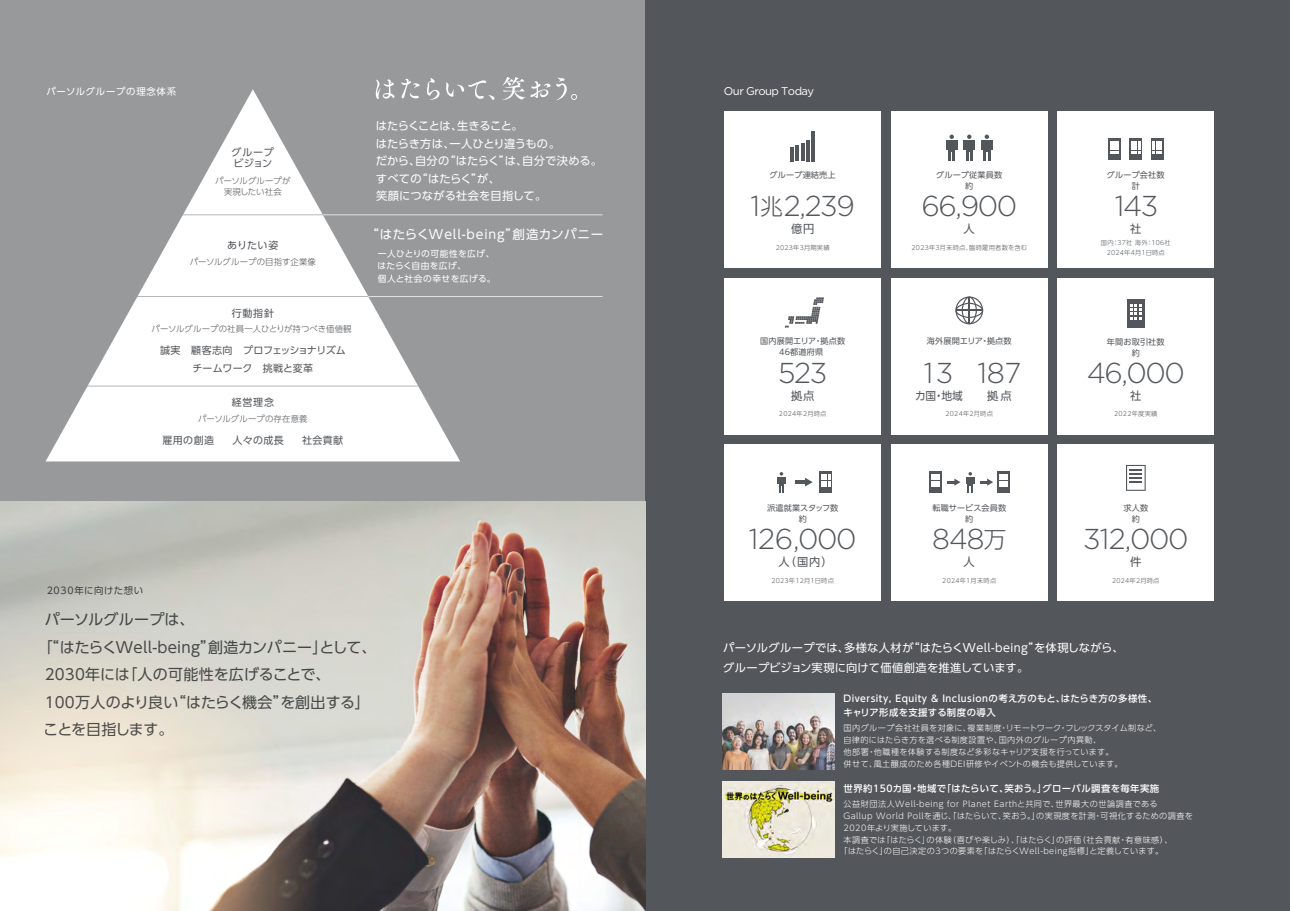
<style>
.page{position:relative;width:1290px;height:911px;background:#fff}
.page>*{position:absolute;margin:0;border:0;box-sizing:border-box;transform-origin:0 0}
.t1{font:300 28.75px "Gotham";letter-spacing:-.05em;color:#53565a}
.t2{font:15px "UD Shin Go Pro";letter-spacing:.005em;color:#53565a}
.t3{font:15px "UD Shin Go Pro";letter-spacing:-.07em;color:#53565a}
.t4{font:12.5px "UD Shin Go Pro";letter-spacing:.065em;color:#fff}
.t5{font:11.25px/17.5px "UD Shin Go Pro";letter-spacing:.015em;color:#fff}
.t6{font:11.25px "UD Shin Go Pro";letter-spacing:.08em;color:#53565a}
.t7{font:11.25px "Gotham";letter-spacing:-.05em;color:#fff}
.t8{font:11.25px "UD Shin Go Pro";letter-spacing:.08em;color:#53565a;scale:.95 1}
.t9{font:10px/17.5px "UD Shin Go Pro";letter-spacing:-.015em;color:#53565a;text-align:center}
.t10{font:10px "UD Shin Go Pro";letter-spacing:.04em;color:#53565a}
.t11{font:10px/11.2px "UD Shin Go Pro";letter-spacing:.06em;color:#53565a}
.t12{font:500 9.38px/14.4px "UD Shin Go Pro";letter-spacing:.05em;color:#fff}
.t13{font:9.38px "UD Shin Go Pro";letter-spacing:.08em;color:#fff}
.t14{font:9.38px "UD Shin Go Pro";letter-spacing:.075em;color:#53565a}
.t15{font:8.75px/12.5px "UD Shin Go Pro";letter-spacing:.035em;color:#fff}
.t16{font:300 8.38px/11.2px "UD Shin Go Pro";letter-spacing:.02em;color:#53565a;text-align:center}
.t17{font:300 8.12px/11.9px "UD Shin Go Pro";letter-spacing:.05em;color:#fff}
.t18{font:8.12px/11.2px "UD Shin Go Pro";letter-spacing:.02em;color:#53565a;text-align:center}
.t19{font:300 8.12px "UD Shin Go Pro";letter-spacing:.025em;color:#fff}
.t20{font:8.12px/11.2px "UD Shin Go Pro";letter-spacing:-.005em;color:#53565a;text-align:center}
.t21{font:300 6.25px/10px "UD Shin Go Pro";letter-spacing:.04em;color:#53565a;text-align:center}
.s1{font-family:"UD Shin Go Pro";font-size:22.5px}
</style>
<div class="page">
<div style="left:0;top:0;width:645px;height:501px;background:#97999b"></div>
<svg style="left:46px;top:89px;width:414px;height:372px"></svg>
<div style="left:645px;top:0;width:645px;height:911px;background:#53565a"></div>
<div style="left:891px;top:111px;width:156px;height:157px;background:#fff"></div>
<div style="left:724px;top:444px;width:157px;height:157px;background:#fff"></div>
<div style="left:891px;top:278px;width:156px;height:156px;background:#fff"></div>
<div style="left:1057px;top:111px;width:157px;height:157px;background:#fff"></div>
<div style="left:724px;top:278px;width:157px;height:156px;background:#fff"></div>
<div style="left:891px;top:444px;width:156px;height:157px;background:#fff"></div>
<div style="left:724px;top:111px;width:157px;height:157px;background:#fff"></div>
<hr style="left:801px;top:144px;width:3px;height:17px;background:#53565a">
<hr style="left:806px;top:140px;width:4px;height:21px;background:#53565a">
<hr style="left:795px;top:145px;width:4px;height:16px;background:#53565a">
<hr style="left:790px;top:147px;width:4px;height:14px;background:#53565a">
<hr style="left:811px;top:131px;width:4px;height:30px;background:#53565a">
<div style="left:1108px;top:138px;width:13px;height:22px;background:#53565a"></div>
<svg style="left:1129px;top:138px;width:13px;height:22px"></svg>
<svg style="left:1151px;top:138px;width:12px;height:22px"></svg>
<svg style="left:1110px;top:141px;width:9px;height:12px"></svg>
<svg style="left:1131px;top:141px;width:9px;height:12px"></svg>
<svg style="left:1153px;top:141px;width:8px;height:12px"></svg>
<div style="left:1057px;top:278px;width:157px;height:156px;background:#fff"></div>
<div style="left:1127px;top:299px;width:17px;height:29px;background:#53565a"></div>
<svg style="left:1130px;top:304px;width:11px;height:15px"></svg>
<svg style="left:819px;top:471px;width:13px;height:22px"></svg>
<svg style="left:822px;top:475px;width:8px;height:11px"></svg>
<svg style="left:981px;top:135px;width:11px;height:25px"></svg>
<svg style="left:964px;top:135px;width:11px;height:25px"></svg>
<svg style="left:946px;top:135px;width:11px;height:25px"></svg>
<svg style="left:955px;top:296px;width:28px;height:28px"></svg>
<svg style="left:785px;top:297px;width:39px;height:30px"></svg>
<svg style="left:777px;top:472px;width:9px;height:21px"></svg>
<svg style="left:795px;top:478px;width:17px;height:8px"></svg>
<div style="left:929px;top:471px;width:13px;height:22px;background:#53565a"></div>
<svg style="left:931px;top:475px;width:9px;height:11px"></svg>
<svg style="left:997px;top:471px;width:13px;height:22px"></svg>
<svg style="left:999px;top:475px;width:8px;height:11px"></svg>
<svg style="left:947px;top:478px;width:13px;height:7px"></svg>
<svg style="left:966px;top:472px;width:27px;height:21px"></svg>
<div style="left:1057px;top:444px;width:157px;height:157px;background:#fff"></div>
<svg style="left:1126px;top:465px;width:19px;height:26px"></svg>
<img style="left:723px;top:693px;width:111px;height:76px">
<img style="left:723px;top:781px;width:111px;height:77px">
<img style="left:0;top:501px;width:645px;height:410px">
<svg style="left:376px;top:79px;width:18px;height:20px"></svg>
<svg style="left:401px;top:79px;width:19px;height:19px"></svg>
<svg style="left:427px;top:78px;width:13px;height:22px"></svg>
<svg style="left:446px;top:80px;width:48px;height:20px"></svg>
<svg style="left:502px;top:77px;width:48px;height:23px"></svg>
<svg style="left:556px;top:78px;width:21px;height:22px"></svg>
<hr style="left:82px;top:214px;width:311px;height:1px;background:#97999b">
<hr style="left:82px;top:296px;width:311px;height:1px;background:#97999b">
<svg style="left:46px;top:386px;width:396px;height:1px"></svg>
<svg style="left:368px;top:296px;width:234px;height:1px"></svg>
<svg style="left:323px;top:214px;width:279px;height:1px"></svg>
<p class="t13" style="left:47px;top:83px;width:131px">パーソルグループの理念体系</p>
<p class="t11" style="left:232px;top:146px;width:44px">グループビジョン</p>
<p class="t16" style="left:215px;top:175px;width:77px">パーソルグループが実現したい社会</p>
<p class="t10" style="left:227px;top:237px;width:53px">ありたい姿</p>
<p class="t16" style="left:190px;top:256px;width:128px">パーソルグループの目指す企業像</p>
<p class="t10" style="left:232px;top:305px;width:44px">行動指針</p>
<p class="t9" style="left:160px;top:341px;width:187px">誠実　顧客志向　プロフェッショナリズムチームワーク　挑戦と変革</p>
<p class="t16" style="left:152px;top:323px;width:201px">パーソルグループの社員一人ひとりが持つべき価値観</p>
<p class="t10" style="left:232px;top:394px;width:44px">経営理念</p>
<p class="t16" style="left:198px;top:413px;width:111px">パーソルグループの存在意義</p>
<p class="t10" style="left:162px;top:432px;width:182px">雇用の創造　 人々の成長　 社会貢献</p>
<h3 class="t5" style="left:376px;top:117px;width:228px">はたらくことは、生きること。<br>はたらき方は、一人ひとり違うもの。<br>だから、自分の“はたらく”は、自分で決める。すべての“はたらく”が、<br>笑顔につながる社会を目指して。</h3>
<h3 class="t4" style="left:367px;top:224px;width:238px">“はたらくWell-being”創造カンパニー</h3>
<p class="t15" style="left:378px;top:247px;width:120px">一人ひとりの可能性を広げ、はたらく自由を広げ、<br>個人と社会の幸せを広げる。</p>
<p class="t14" style="left:47px;top:583px;width:98px">2030年に向けた想い</p>
<h2 class="t2" style="left:44px;top:607px;width:152px">パーソルグループは、</h2>
<h2 class="t2" style="left:37px;top:635px;width:341px">「“はたらくWell-being”創造カンパニー」として、</h2>
<h2 class="t2" style="left:45px;top:662px;width:288px">2030年には「人の可能性を広げることで、</h2>
<h2 class="t2" style="left:45px;top:690px;width:327px">100万人のより良い“はたらく機会”を創出する」</h2>
<h2 class="t3" style="left:44px;top:717px;width:131px">ことを目指します。</h2>
<h3 class="t7" style="left:724px;top:84px;width:92px">Our Group Today</h3>
<p class="t18" style="left:769px;top:169px;width:68px">グループ連結売上</p>
<h1 class="t1" style="left:750px;top:188px;width:106px">1<span class="s1">兆</span>2,239</h1>
<h3 class="t6" style="left:791px;top:220px;width:25px">億円</h3>
<p class="t21" style="left:776px;top:242px;width:55px">2023年3月期実績</p>
<p class="t18" style="left:936px;top:169px;width:68px">グループ従業員数約</p>
<h3 class="t6" style="left:963px;top:220px;width:13px">人</h3>
<p class="t21" style="left:911px;top:242px;width:117px">2023年3月末時点、臨時雇用者数を含む</p>
<h1 class="t1" style="left:921px;top:188px;width:97px">66,900</h1>
<p class="t18" style="left:1107px;top:169px;width:59px">グループ会社数計</p>
<h3 class="t6" style="left:1130px;top:220px;width:13px">社</h3>
<p class="t21" style="left:1101px;top:237px;width:71px">国内：37社 海外：106社<br>2024年4月1日時点</p>
<h1 class="t1" style="left:1115px;top:188px;width:45px">143</h1>
<p class="t18" style="left:760px;top:335px;width:86px">国内展開エリア・拠点数<br>46都道府県</p>
<p class="t18" style="left:927px;top:335px;width:86px">海外展開エリア・拠点数</p>
<h3 class="t6" style="left:791px;top:386px;width:25px">拠点</h3>
<p class="t21" style="left:779px;top:408px;width:49px">2024年2月時点</p>
<h1 class="t1" style="left:778px;top:354px;width:51px">523</h1>
<h1 class="t1" style="left:977px;top:354px;width:46px">187</h1>
<h3 class="t6" style="left:987px;top:386px;width:26px">拠点</h3>
<p class="t21" style="left:945px;top:408px;width:49px">2024年2月時点</p>
<h1 class="t1" style="left:924px;top:354px;width:31px">13</h1>
<h3 class="t8" style="left:915px;top:386px;width:52px">カ国・地域</h3>
<p class="t18" style="left:1107px;top:336px;width:59px">年間お取引社数約</p>
<h3 class="t6" style="left:1130px;top:386px;width:13px">社</h3>
<p class="t21" style="left:1114px;top:408px;width:45px">2022年度実績</p>
<h1 class="t1" style="left:1086px;top:354px;width:100px">46,000</h1>
<p class="t20" style="left:767px;top:502px;width:73px">派遣就業スタッフ数約</p>
<h3 class="t6" style="left:778px;top:553px;width:56px">人（国内）</h3>
<p class="t21" style="left:771px;top:575px;width:64px">2023年12月1日時点</p>
<h1 class="t1" style="left:749px;top:521px;width:109px">126,000</h1>
<p class="t18" style="left:932px;top:502px;width:75px">転職サービス会員数約</p>
<h3 class="t6" style="left:963px;top:553px;width:13px">人</h3>
<p class="t21" style="left:942px;top:575px;width:55px">2024年1月末時点</p>
<h1 class="t1" style="left:932px;top:521px;width:76px">848<span class="s1">万</span></h1>
<p class="t18" style="left:1123px;top:502px;width:26px">求人数約</p>
<h3 class="t6" style="left:1130px;top:553px;width:13px">件</h3>
<p class="t21" style="left:1112px;top:575px;width:49px">2024年2月時点</p>
<h1 class="t1" style="left:1083px;top:521px;width:107px">312,000</h1>
<h3 class="t5" style="left:723px;top:637px;width:402px;line-height:20px">パーソルグループでは、多様な人材が“はたらくWell-being”を体現しながら、グループビジョン実現に向けて価値創造を推進しています。</h3>
<p class="t12" style="left:843px;top:690px;width:315px">Diversity, Equity &amp; Inclusionの考え方のもと、はたらき方の多様性、キャリア形成を支援する制度の導入</p>
<p class="t17" style="left:843px;top:721px;width:319px">国内グループ会社社員を対象に、複業制度・リモートワーク・フレックスタイム制など、自律的にはたらき方を選べる制度設置や、国内外のグループ内異動、<br>他部署・他職種を体験する制度など多彩なキャリア支援を行っています。<br>併せて、風土醸成のため各種DEI研修やイベントの機会も提供しています。</p>
<p class="t12" style="left:843px;top:781px;width:317px">世界約150カ国・地域で「はたらいて、笑おう。」グローバル調査を毎年実施</p>
<p class="t17" style="left:843px;top:797px;width:316px">公益財団法人Well-being for Planet Earthと共同で、世界最大の世論調査である</p>
<p class="t17" style="left:843px;top:809px;width:351px">Gallup World Pollを通じ、「はたらいて、笑おう。」の実現度を計測・可視化するための調査を</p>
<p class="t19" style="left:843px;top:821px;width:114px">2020年より実施しています。</p>
<p class="t17" style="left:843px;top:833px;width:330px">本調査では「はたらく」の体験（喜びや楽しみ）、「はたらく」の評価（社会貢献・有意味感）、</p>
<p class="t17" style="left:839px;top:845px;width:325px">「はたらく」の自己決定の3つの要素を「はたらくWell-being指標」と定義しています。</p>
</div>
